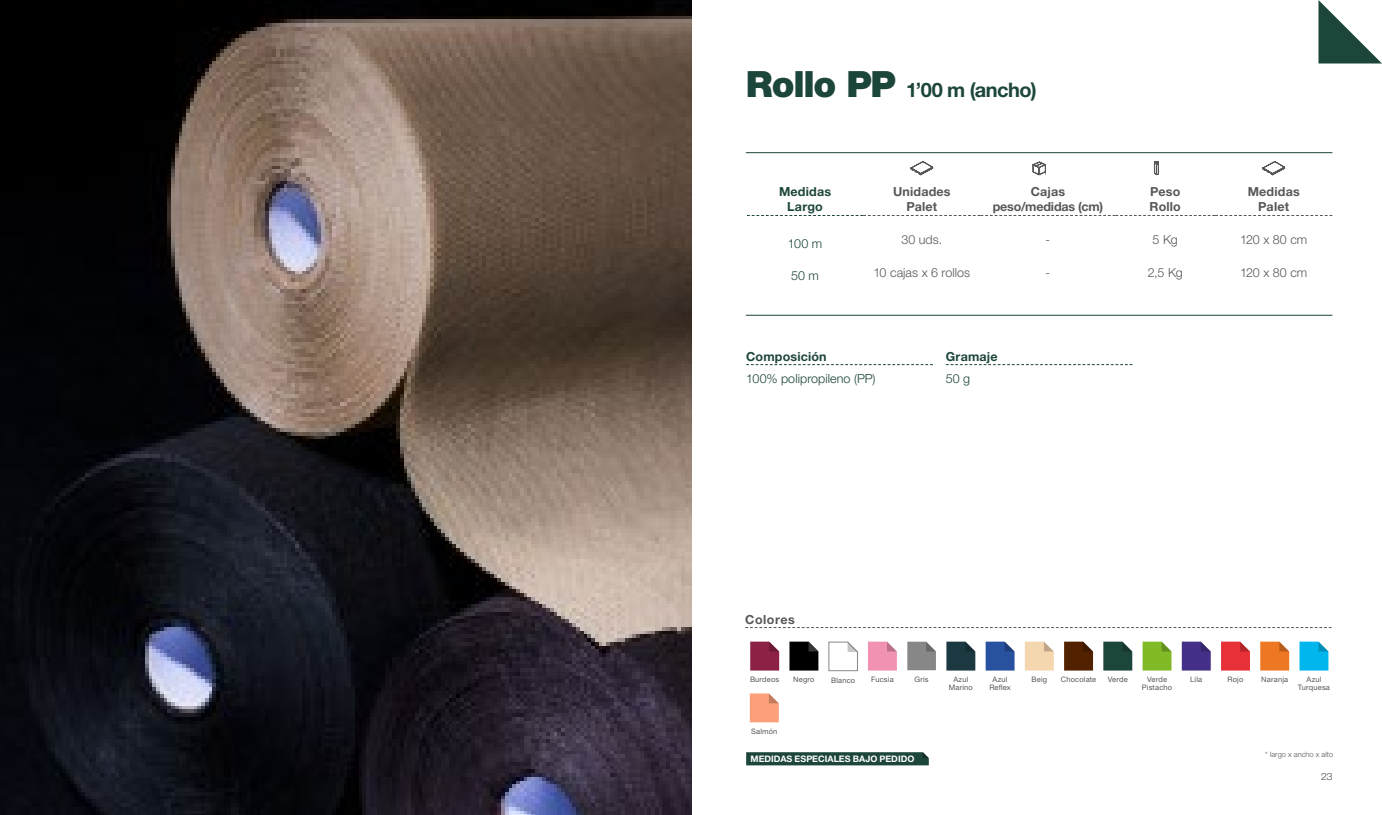
<style>
.page{position:relative;width:1382px;height:815px;background:#fff}
.page>*{position:absolute;margin:0;border:0;box-sizing:border-box;transform-origin:0 0}
.t1{font:700 20px "Helvetica Neue LT Std";letter-spacing:-.02em;color:#1c453b}
.t2{font:300 12.5px "Helvetica Neue LT Std";letter-spacing:.005em;color:#575756}
.t3{font:700 12.5px/15px "Helvetica Neue LT Std";letter-spacing:.01em;color:#575756;text-align:center}
.t4{font:300 12.5px "Helvetica Neue LT Std";letter-spacing:.005em;color:#1c453b}
.t5{font:700 12.5px/15px "Helvetica Neue LT Std";letter-spacing:.015em;color:#1c453b;text-align:center}
.t6{font:700 12.5px/15px "Helvetica Neue LT Std";letter-spacing:-.01em;color:#575756;text-align:center}
.t7{font:700 12.5px "Helvetica Neue LT Std";letter-spacing:.04em;color:#575756}
.t8{font:100 10px "Helvetica Neue LT Std";color:#575756}
.t9{font:700 9px "Helvetica Neue LT Std";letter-spacing:.005em;color:#fff}
.t10{font:7.5px/7.5px "Helvetica Neue LT Std";letter-spacing:.02em;color:#575756;text-align:center}
.t11{font:300 7.5px "Helvetica Neue LT Std";color:#575756}
.s1{font-weight:900;font-size:36.25px}
</style>
<div class="page">
<img style="left:0;top:0;width:691px;height:815px">
<svg style="left:1318px;top:0;width:64px;height:64px"></svg>
<svg style="left:910px;top:161px;width:23px;height:14px"></svg>
<svg style="left:1262px;top:161px;width:23px;height:14px"></svg>
<svg style="left:747px;top:215px;width:585px;height:1px"></svg>
<hr style="left:746px;top:152px;width:586px;height:1px;background:#1c453b">
<hr style="left:746px;top:315px;width:586px;height:1px;background:#1c453b">
<svg style="left:1154px;top:161px;width:5px;height:14px"></svg>
<svg style="left:1032px;top:162px;width:14px;height:13px"></svg>
<svg style="left:746px;top:364px;width:187px;height:1px"></svg>
<svg style="left:946px;top:364px;width:186px;height:1px"></svg>
<svg style="left:746px;top:752px;width:183px;height:13px;background:#21493f"></svg>
<svg style="left:745px;top:627px;width:587px;height:1px"></svg>
<svg style="left:750px;top:642px;width:29px;height:29px"></svg>
<svg style="left:1260px;top:642px;width:29px;height:29px"></svg>
<svg style="left:1299px;top:642px;width:29px;height:29px"></svg>
<svg style="left:1103px;top:642px;width:29px;height:29px"></svg>
<svg style="left:1064px;top:642px;width:29px;height:29px"></svg>
<svg style="left:1182px;top:642px;width:29px;height:29px"></svg>
<svg style="left:1142px;top:642px;width:29px;height:29px"></svg>
<svg style="left:1221px;top:642px;width:29px;height:29px"></svg>
<svg style="left:789px;top:642px;width:29px;height:29px"></svg>
<svg style="left:828px;top:641px;width:30px;height:31px"></svg>
<svg style="left:868px;top:642px;width:29px;height:29px"></svg>
<svg style="left:907px;top:642px;width:29px;height:28px"></svg>
<svg style="left:946px;top:642px;width:29px;height:29px"></svg>
<svg style="left:986px;top:642px;width:28px;height:29px"></svg>
<svg style="left:1025px;top:642px;width:29px;height:29px"></svg>
<svg style="left:750px;top:693px;width:29px;height:29px"></svg>
<h1 class="t1" style="left:746px;top:78px;width:292px"><span class="s1">Rollo PP</span> 1’00 m (ancho)</h1>
<h2 class="t5" style="left:779px;top:184px;width:54px">Medidas<br>Largo</h2>
<h2 class="t4" style="left:788px;top:236px;width:36px">100 m</h2>
<h2 class="t4" style="left:791px;top:268px;width:29px">50 m</h2>
<h2 class="t3" style="left:893px;top:184px;width:59px">Unidades<br>Palet</h2>
<h2 class="t2" style="left:901px;top:232px;width:42px">30 uds.</h2>
<h2 class="t2" style="left:873px;top:265px;width:98px">10 cajas x 6 rollos</h2>
<h2 class="t6" style="left:993px;top:184px;width:112px">Cajas peso/medidas (cm)</h2>
<h2 class="t2" style="left:1046px;top:232px;width:6px">-</h2>
<h2 class="t2" style="left:1046px;top:265px;width:6px">-</h2>
<h2 class="t5" style="left:746px;top:348px;width:82px">Composición</h2>
<h2 class="t4" style="left:746px;top:371px;width:131px">100% polipropileno (PP)</h2>
<h2 class="t5" style="left:946px;top:348px;width:53px">Gramaje</h2>
<h2 class="t4" style="left:946px;top:371px;width:26px">50 g</h2>
<h2 class="t3" style="left:1150px;top:184px;width:33px;text-align:left">Peso<br>Rollo</h2>
<h2 class="t2" style="left:1153px;top:232px;width:27px">5 Kg</h2>
<h2 class="t2" style="left:1148px;top:265px;width:37px">2,5 Kg</h2>
<h2 class="t3" style="left:1248px;top:184px;width:54px">Medidas<br>Palet</h2>
<h2 class="t2" style="left:1240px;top:232px;width:69px">120 x 80 cm</h2>
<h2 class="t2" style="left:1240px;top:265px;width:69px">120 x 80 cm</h2>
<h2 class="t7" style="left:745px;top:611px;width:51px">Colores</h2>
<p class="t10" style="left:793px;top:676px;width:23px">Negro</p>
<p class="t10" style="left:831px;top:676px;width:26px">Blanco</p>
<p class="t10" style="left:871px;top:676px;width:24px">Fucsia</p>
<p class="t10" style="left:914px;top:676px;width:16px">Gris</p>
<p class="t10" style="left:953px;top:676px;width:16px">Azul</p>
<p class="t10" style="left:1227px;top:676px;width:17px">Rojo</p>
<p class="t10" style="left:949px;top:683px;width:26px">Marino</p>
<p class="t10" style="left:989px;top:676px;width:23px">Azul<br>Reflex</p>
<p class="t10" style="left:1031px;top:676px;width:17px">Beig</p>
<p class="t10" style="left:1061px;top:676px;width:37px">Chocolate</p>
<p class="t10" style="left:1108px;top:676px;width:21px">Verde</p>
<p class="t10" style="left:1147px;top:676px;width:21px">Verde</p>
<p class="t10" style="left:1190px;top:676px;width:13px">Lila</p>
<p class="t10" style="left:1142px;top:683px;width:32px">Pistacho</p>
<p class="t10" style="left:750px;top:676px;width:31px">Burdeos</p>
<p class="t10" style="left:1261px;top:676px;width:28px">Naranja</p>
<p class="t10" style="left:1298px;top:676px;width:34px">Azul<br>Turquesa</p>
<p class="t10" style="left:751px;top:728px;width:28px">Salmón</p>
<p class="t9" style="left:750px;top:753px;width:165px">MEDIDAS ESPECIALES BAJO PEDIDO</p>
<p class="t11" style="left:1265px;top:750px;width:69px">* largo x ancho x alto</p>
<h3 class="t8" style="left:1321px;top:770px;width:13px">23</h3>
</div>
